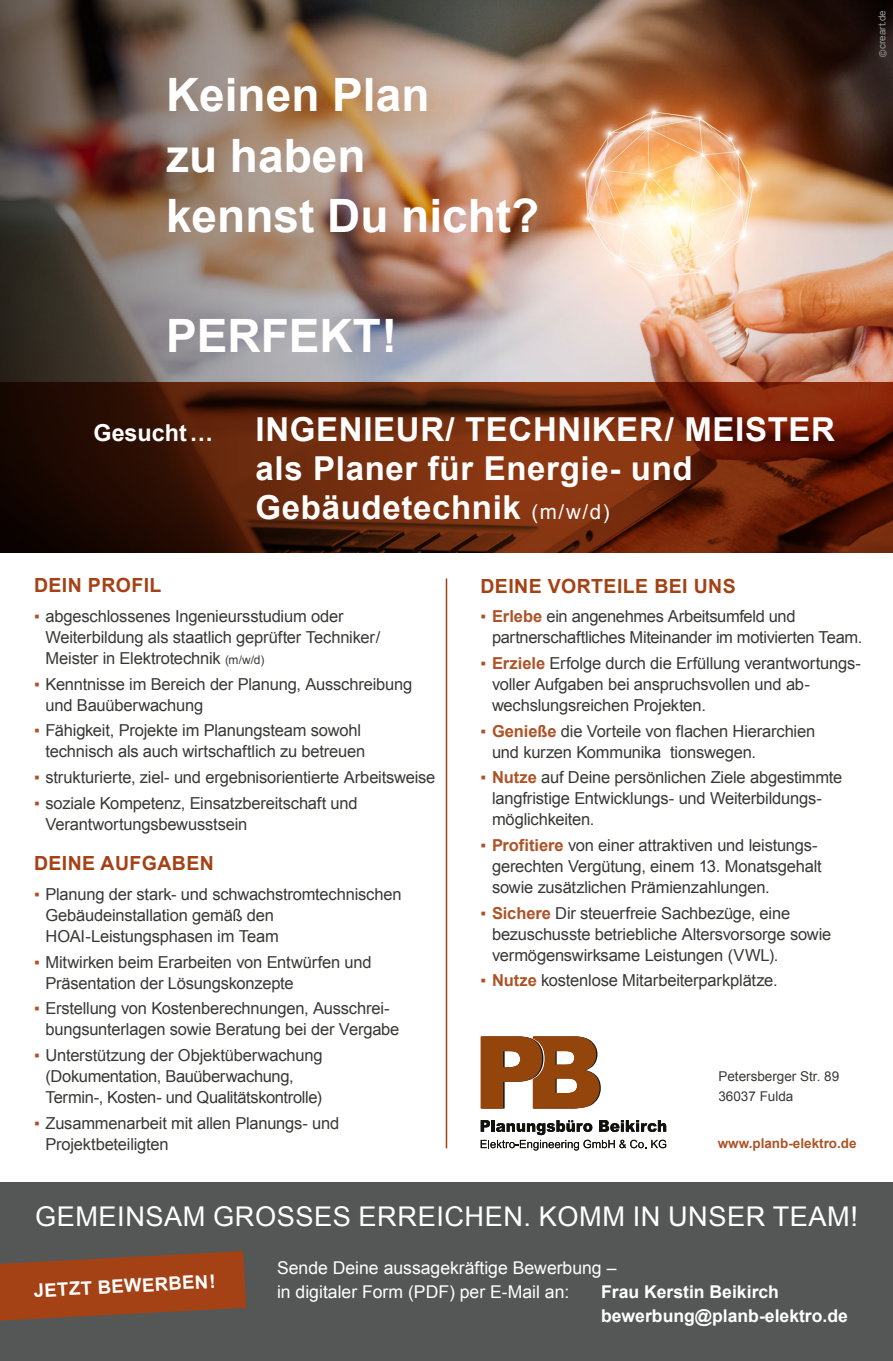
<style>
.page{position:relative;width:893px;height:1361px;background:#fff}
.page>*{position:absolute;margin:0;border:0;box-sizing:border-box;transform-origin:0 0}
.t1{font:700 46.05px/60.2px "Arial";color:#fff}
.t2{font:700 33px/39px "Arial";letter-spacing:.02em;color:#fff}
.t3{font:27.15px "Arial";letter-spacing:.02em;color:#fff}
.t4{font:700 23.25px "Arial";color:#fff}
.h1_Headline{font:700 19.5px "Arial";letter-spacing:.02em;color:#a44216}
.t5{font:700 18.45px "Arial";color:#fff}
.t6{font:17.55px/24px "Arial";color:#fff}
.t7{font:700 17.55px/24px "Arial";color:#fff}
.t8{font:16.5px/21px "Arial";letter-spacing:-.01em;color:#383937}
.t9{font:13.5px/19.5px "Arial";color:#383937}
.t10{font:700 13.5px "Arial";color:#ad5327}
.p_Imagetext{font:9.75px "Arial";color:#9d9e9e}
.s1{font-weight:400;font-size:20.55px}
.s2{color:#ad5327}
.s3{font-size:12px}
.s4{font-weight:700;color:#ad5327}
</style>
<div class="page">
<div style="left:0;top:1182px;width:893px;height:179px;background:#555756"></div>
<svg style="left:481px;top:1120px;width:185px;height:30px"></svg>
<svg style="left:481px;top:1036px;width:120px;height:72px"></svg>
<svg style="left:0;top:1251px;width:246px;height:70px"></svg>
<hr style="left:446px;top:578px;width:1px;height:570px;background:#a44216">
<img style="left:538px;top:0;width:355px;height:383px">
<img style="left:0;top:0;width:538px;height:383px">
<svg style="left:0;top:383px;width:893px;height:170px;background:#591f09"></svg>
<p class="t1" style="left:166px;top:67px;width:375px">Keinen Plan<br>zu haben<br>kennst Du nicht?</p>
<p class="p_Imagetext" style="left:876px;top:57px;width:49px;rotate:-90deg">©creart.de</p>
<p class="t1" style="left:166px;top:307px;width:233px">PERFEKT!</p>
<p class="t4" style="left:94px;top:417px;width:121px">Gesucht…</p>
<p class="t2" style="left:256px;top:411px;width:581px">INGENIEUR/ TECHNIKER/ MEISTER als Planer für Energie- und<br>Gebäudetechnik <span class="s1">(m/w/d)</span></p>
<p class="h1_Headline" style="left:34px;top:573px;width:129px">DEIN PROFIL</p>
<p class="t8" style="left:45px;top:606px;width:336px;text-indent:-11px"><span class="s2">▪</span> abgeschlossenes Ingenieursstudium oder<br>Weiterbildung als staatlich geprüfter Techniker/<br>Meister in Elektrotechnik <span class="s3">(m/w/d)</span></p>
<p class="t8" style="left:45px;top:673px;width:368px;text-indent:-11px"><span class="s2">▪</span> Kenntnisse im Bereich der Planung, Ausschreibung und Bauüberwachung</p>
<p class="t8" style="left:34px;top:720px;width:333px;text-align:right"><span class="s2">▪</span> Fähigkeit, Projekte im Planungsteam sowohl technisch als auch wirtschaftlich zu betreuen</p>
<p class="t8" style="left:34px;top:767px;width:403px"><span class="s2">▪</span> strukturierte, ziel- und ergebnisorientierte Arbeitsweise</p>
<p class="t8" style="left:45px;top:792px;width:314px;text-indent:-11px"><span class="s2">▪</span> soziale Kompetenz, Einsatzbereitschaft und<br>Verantwortungsbewusstsein</p>
<p class="h1_Headline" style="left:34px;top:850px;width:181px">DEINE AUFGABEN</p>
<p class="t8" style="left:45px;top:884px;width:358px;text-indent:-11px"><span class="s2">▪</span> Planung der stark- und schwachstromtechnischen<br>Gebäudeinstallation gemäß den<br>HOAI-Leistungsphasen im Team</p>
<p class="t8" style="left:45px;top:951px;width:328px;text-indent:-11px"><span class="s2">▪</span> Mitwirken beim Erarbeiten von Entwürfen und<br>Präsentation der Lösungskonzepte</p>
<p class="t8" style="left:45px;top:998px;width:355px;text-indent:-11px"><span class="s2">▪</span> Erstellung von Kostenberechnungen, Ausschrei&shy;bungsunterlagen sowie Beratung bei der Vergabe</p>
<p class="t8" style="left:45px;top:1045px;width:279px;text-indent:-11px"><span class="s2">▪</span> Unterstützung der Objektüberwachung (Dokumentation, Bauüberwachung,<br>Termin-, Kosten- und Qualitätskontrolle)</p>
<p class="t8" style="left:45px;top:1112px;width:295px;text-indent:-11px"><span class="s2">▪</span> Zusammenarbeit mit allen Planungs- und<br>Projektbeteiligten</p>
<p class="h1_Headline" style="left:480px;top:573px;width:257px">DEINE VORTEILE BEI UNS</p>
<p class="t8" style="left:492px;top:606px;width:372px;text-indent:-11px"><span class="s2">▪</span> <span class="s4">Erlebe</span> ein angenehmes Arbeitsumfeld und partnerschaftliches Miteinander im motivierten Team.</p>
<p class="t8" style="left:492px;top:653px;width:367px;text-indent:-11px"><span class="s2">▪</span> <span class="s4">Erziele</span> Erfolge durch die Erfüllung verantwortungs-- voller Aufgaben bei anspruchsvollen und ab&shy;wechslungsreichen Projekten.</p>
<p class="t8" style="left:492px;top:720px;width:325px;text-indent:-11px"><span class="s2">▪</span> <span class="s4">Genieße</span> die Vorteile von flachen Hierarchien und -kurzen Kommunika tionswegen.</p>
<p class="t8" style="left:492px;top:767px;width:352px;text-indent:-11px"><span class="s2">▪</span> <span class="s4">Nutze</span> auf Deine persönlichen Ziele abgestimmte langfristige Entwicklungs- und Weiterbildungs&shy;möglichkeiten.</p>
<p class="t8" style="left:492px;top:835px;width:331px;text-indent:-11px"><span class="s2">▪</span> <span class="s4">Profitiere</span> von einer attraktiven und leistungs&shy;gerechten Vergütung, einem 13. Monatsgehalt sowie zusätzlichen Prämienzahlungen.</p>
<p class="t8" style="left:492px;top:902px;width:341px;text-indent:-11px"><span class="s2">▪</span> <span class="s4">Sichere</span> Dir steuerfreie Sachbezüge, eine bezuschusste betriebliche Altersvorsorge sowie vermögenswirksame Leistungen (VWL).</p>
<p class="t8" style="left:480px;top:970px;width:299px"><span class="s2">▪</span> <span class="s4">Nutze</span> kostenlose Mitarbeiterparkplätze.</p>
<p class="t9" style="left:718px;top:1067px;width:122px">Petersberger Str. 89<br>36037 Fulda</p>
<p class="t10" style="left:718px;top:1135px;width:141px">www.planb-elektro.de</p>
<h3 class="t3" style="left:35px;top:1198px;width:824px">GEMEINSAM GROSSES ERREICHEN. KOMM IN UNSER TEAM!</h3>
<p class="t6" style="left:277px;top:1256px;width:341px">Sende Deine aussagekräftige Bewerbung – in digitaler Form (PDF) per E-Mail an:</p>
<p class="t5" style="left:33px;top:1278px;width:183px;rotate:-3deg">JETZT BEWERBEN!</p>
<p class="t7" style="left:601px;top:1280px;width:248px">Frau Kerstin Beikirch bewerbung@planb-elektro.de</p>
</div>
